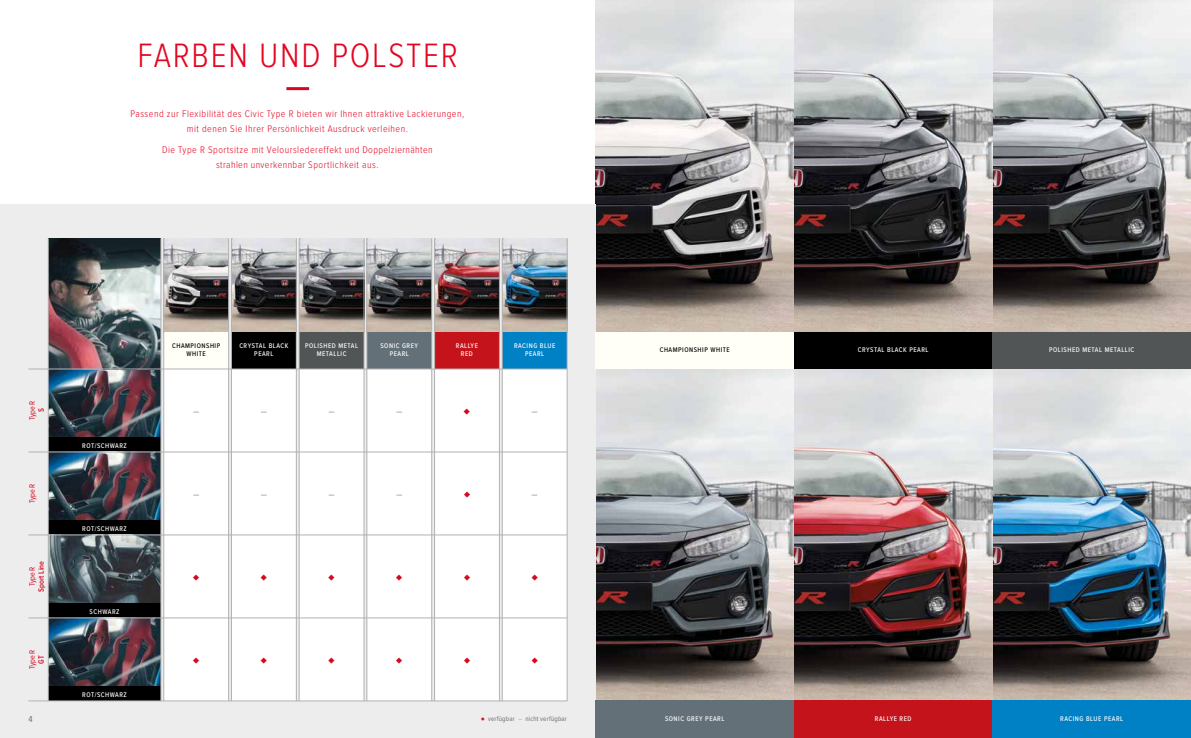
<style>
.page{position:relative;width:1191px;height:738px;background:#fff}
.page>*{position:absolute;margin:0;border:0;box-sizing:border-box;transform-origin:0 0}
.t1{font:300 35px "Proxima Nova Cond";letter-spacing:.05em;color:#e40521}
.t2{font:12px "Proxima Nova Cond";color:#d6081f}
.t3{font:12px "Proxima Nova Cond";color:#9d9d9c}
.t4{font:300 10px/15px "Proxima Nova Cond";letter-spacing:.05em;color:#e40521;text-align:center}
.t5{font:9px "Proxima Nova Cond";color:#706f6f}
.t6{font:8px "Proxima Nova Cond";color:#d6081f}
.t7{font:600 8px "Proxima Nova Cond";color:#d6081f}
.t8{font:500 7px/8px "Proxima Nova Cond";letter-spacing:.075em;color:#fff;text-align:center}
.t9{font:500 7px/8px "Proxima Nova Cond";letter-spacing:.075em;color:#000;text-align:center}
.t10{font:7px "Proxima Nova Cond";letter-spacing:.025em;color:#706f6f}
.s1{color:#d6081f}
.s2{color:#9d9d9c}
</style>
<div class="page">
<img style="left:595px;top:0;width:596px;height:332px">
<img style="left:595px;top:369px;width:596px;height:331px">
<div style="left:0;top:204px;width:595px;height:533px;background:#ededed"></div>
<hr style="left:286px;top:87px;width:23px;height:3px;background:#d6081f">
<div style="left:595px;top:332px;width:199px;height:37px;background:#fffef7"></div>
<div style="left:595px;top:700px;width:199px;height:37px;background:#647078"></div>
<div style="left:794px;top:700px;width:198px;height:37px;background:#c5131b"></div>
<div style="left:992px;top:700px;width:199px;height:37px;background:#0080c5"></div>
<div style="left:794px;top:332px;width:198px;height:37px;background:#000"></div>
<div style="left:992px;top:332px;width:199px;height:37px;background:#515556"></div>
<img style="left:49px;top:369px;width:112px;height:68px">
<div style="left:48px;top:437px;width:113px;height:14px;background:#000"></div>
<img style="left:49px;top:452px;width:112px;height:68px">
<div style="left:48px;top:520px;width:113px;height:14px;background:#000"></div>
<img style="left:49px;top:535px;width:112px;height:68px">
<div style="left:48px;top:603px;width:113px;height:14px;background:#000"></div>
<img style="left:49px;top:618px;width:112px;height:68px">
<div style="left:48px;top:686px;width:113px;height:14px;background:#000"></div>
<div style="left:502px;top:369px;width:65px;height:331px;background:#fff"></div>
<div style="left:434px;top:369px;width:65px;height:331px;background:#fff"></div>
<div style="left:367px;top:369px;width:65px;height:331px;background:#fff"></div>
<div style="left:299px;top:369px;width:65px;height:331px;background:#fff"></div>
<div style="left:231px;top:369px;width:65px;height:331px;background:#fff"></div>
<div style="left:164px;top:369px;width:65px;height:331px;background:#fff"></div>
<img style="left:165px;top:238px;width:63px;height:94px">
<img style="left:232px;top:238px;width:64px;height:94px">
<img style="left:300px;top:238px;width:64px;height:94px">
<img style="left:368px;top:238px;width:63px;height:94px">
<img style="left:435px;top:238px;width:64px;height:94px">
<img style="left:503px;top:238px;width:64px;height:94px">
<div style="left:164px;top:332px;width:65px;height:37px;background:#fffef7"></div>
<div style="left:231px;top:332px;width:65px;height:37px;background:#000"></div>
<div style="left:299px;top:332px;width:65px;height:37px;background:#515556"></div>
<div style="left:367px;top:332px;width:65px;height:37px;background:#647078"></div>
<div style="left:434px;top:332px;width:65px;height:37px;background:#c5131b"></div>
<div style="left:502px;top:332px;width:65px;height:37px;background:#0080c5"></div>
<hr style="left:28px;top:451px;width:539px;height:1px;background:#b3b2b2">
<hr style="left:28px;top:534px;width:539px;height:1px;background:#b3b2b2">
<hr style="left:28px;top:617px;width:539px;height:1px;background:#b3b2b2">
<hr style="left:28px;top:700px;width:539px;height:1px;background:#b3b2b2">
<hr style="left:164px;top:238px;width:1px;height:462px;background:#b3b2b2">
<hr style="left:228px;top:238px;width:1px;height:462px;background:#b3b2b2">
<hr style="left:231px;top:238px;width:1px;height:462px;background:#b3b2b2">
<hr style="left:296px;top:238px;width:1px;height:462px;background:#b3b2b2">
<hr style="left:299px;top:238px;width:1px;height:462px;background:#b3b2b2">
<hr style="left:364px;top:238px;width:1px;height:462px;background:#b3b2b2">
<hr style="left:367px;top:238px;width:1px;height:462px;background:#b3b2b2">
<hr style="left:431px;top:238px;width:1px;height:462px;background:#b3b2b2">
<hr style="left:434px;top:238px;width:1px;height:462px;background:#b3b2b2">
<hr style="left:499px;top:238px;width:1px;height:462px;background:#b3b2b2">
<hr style="left:502px;top:238px;width:1px;height:462px;background:#b3b2b2">
<hr style="left:567px;top:238px;width:1px;height:462px;background:#b3b2b2">
<img style="left:49px;top:238px;width:112px;height:130px">
<hr style="left:161px;top:238px;width:1px;height:462px;background:#b3b2b2">
<hr style="left:48px;top:238px;width:1px;height:462px;background:#b3b2b2">
<hr style="left:28px;top:368px;width:539px;height:1px;background:#b3b2b2">
<h1 class="t1" style="left:138px;top:36px;width:322px">Farben und Polster</h1>
<p class="t4" style="left:130px;top:106px;width:335px">Passend zur Flexibilität des Civic Type R bieten wir Ihnen attraktive Lackierungen, mit denen Sie Ihrer Persönlichkeit Ausdruck verleihen.</p>
<p class="t4" style="left:162px;top:142px;width:272px">Die Type R Sportsitze mit Veloursledereffekt und Doppelziernähten strahlen unverkennbar Sportlichkeit aus.</p>
<p class="t6" style="left:28px;top:420px;width:21px;rotate:-90deg">Type R</p>
<p class="t7" style="left:37px;top:412px;width:5px;rotate:-90deg">S</p>
<p class="t6" style="left:28px;top:503px;width:21px;rotate:-90deg">Type R</p>
<p class="t6" style="left:28px;top:586px;width:21px;rotate:-90deg">Type R</p>
<p class="t7" style="left:37px;top:591px;width:33px;rotate:-90deg">Sport Line</p>
<p class="t6" style="left:28px;top:668px;width:21px;rotate:-90deg">Type R</p>
<p class="t7" style="left:37px;top:663px;width:10px;rotate:-90deg">GT</p>
<p class="t5" style="left:28px;top:713px;width:6px">4</p>
<p class="t8" style="left:82px;top:441px;width:25px">ROT/SCHWAR</p>
<p class="t8" style="left:124px;top:441px;width:5px">Z</p>
<p class="t8" style="left:82px;top:524px;width:25px">ROT/SCHWAR</p>
<p class="t8" style="left:124px;top:524px;width:5px">Z</p>
<p class="t8" style="left:90px;top:607px;width:10px">SCHWAR</p>
<p class="t8" style="left:116px;top:607px;width:5px">Z</p>
<p class="t8" style="left:82px;top:689px;width:25px">ROT/SCHWAR</p>
<p class="t8" style="left:124px;top:689px;width:5px">Z</p>
<p class="t9" style="left:172px;top:341px;width:50px">CHAMPIONSHIP<br>WHITE</p>
<p class="t8" style="left:239px;top:341px;width:51px">CRYSTAL BLACK<br>PEARL</p>
<p class="t8" style="left:305px;top:341px;width:55px">POLISHED METAL<br>METALLIC</p>
<p class="t8" style="left:380px;top:341px;width:39px">SONIC GREY<br>PEARL</p>
<p class="t8" style="left:456px;top:341px;width:24px">RALLYE<br>RED</p>
<p class="t8" style="left:525px;top:341px;width:32px;text-align:left;text-indent:-11px">RACING BLUE<br>PEARL</p>
<p class="t3" style="left:193px;top:404px;width:8px">–</p>
<p class="t3" style="left:261px;top:404px;width:8px">–</p>
<p class="t3" style="left:328px;top:404px;width:8px">–</p>
<p class="t3" style="left:396px;top:404px;width:8px">–</p>
<p class="t2" style="left:464px;top:404px;width:8px">♦</p>
<p class="t3" style="left:531px;top:404px;width:8px">–</p>
<p class="t3" style="left:193px;top:487px;width:8px">–</p>
<p class="t3" style="left:261px;top:487px;width:8px">–</p>
<p class="t3" style="left:328px;top:487px;width:8px">–</p>
<p class="t3" style="left:396px;top:487px;width:8px">–</p>
<p class="t2" style="left:464px;top:487px;width:8px">♦</p>
<p class="t3" style="left:531px;top:487px;width:8px">–</p>
<p class="t2" style="left:193px;top:570px;width:8px">♦</p>
<p class="t2" style="left:261px;top:570px;width:8px">♦</p>
<p class="t2" style="left:328px;top:570px;width:8px">♦</p>
<p class="t2" style="left:396px;top:570px;width:8px">♦</p>
<p class="t2" style="left:464px;top:570px;width:8px">♦</p>
<p class="t2" style="left:532px;top:570px;width:8px">♦</p>
<p class="t2" style="left:193px;top:653px;width:8px">♦</p>
<p class="t2" style="left:261px;top:653px;width:8px">♦</p>
<p class="t2" style="left:328px;top:653px;width:8px">♦</p>
<p class="t2" style="left:396px;top:653px;width:8px">♦</p>
<p class="t2" style="left:464px;top:653px;width:8px">♦</p>
<p class="t2" style="left:532px;top:653px;width:8px">♦</p>
<p class="t10" style="left:481px;top:714px;width:87px"><span class="s1">♦</span> verfügbar <span class="s2">–</span> nicht verfügbar</p>
<p class="t9" style="left:659px;top:346px;width:72px">CHAMPIONSHIP WHITE</p>
<p class="t8" style="left:858px;top:346px;width:72px">CRYSTAL BLACK PEARL</p>
<p class="t8" style="left:1049px;top:346px;width:87px">POLISHED METAL METALLIC</p>
<p class="t8" style="left:665px;top:714px;width:61px">SONIC GREY PEARL</p>
<p class="t8" style="left:875px;top:714px;width:38px">RALLYE RED</p>
<p class="t8" style="left:1060px;top:714px;width:53px">RACING BLUE PEARL</p>
</div>
